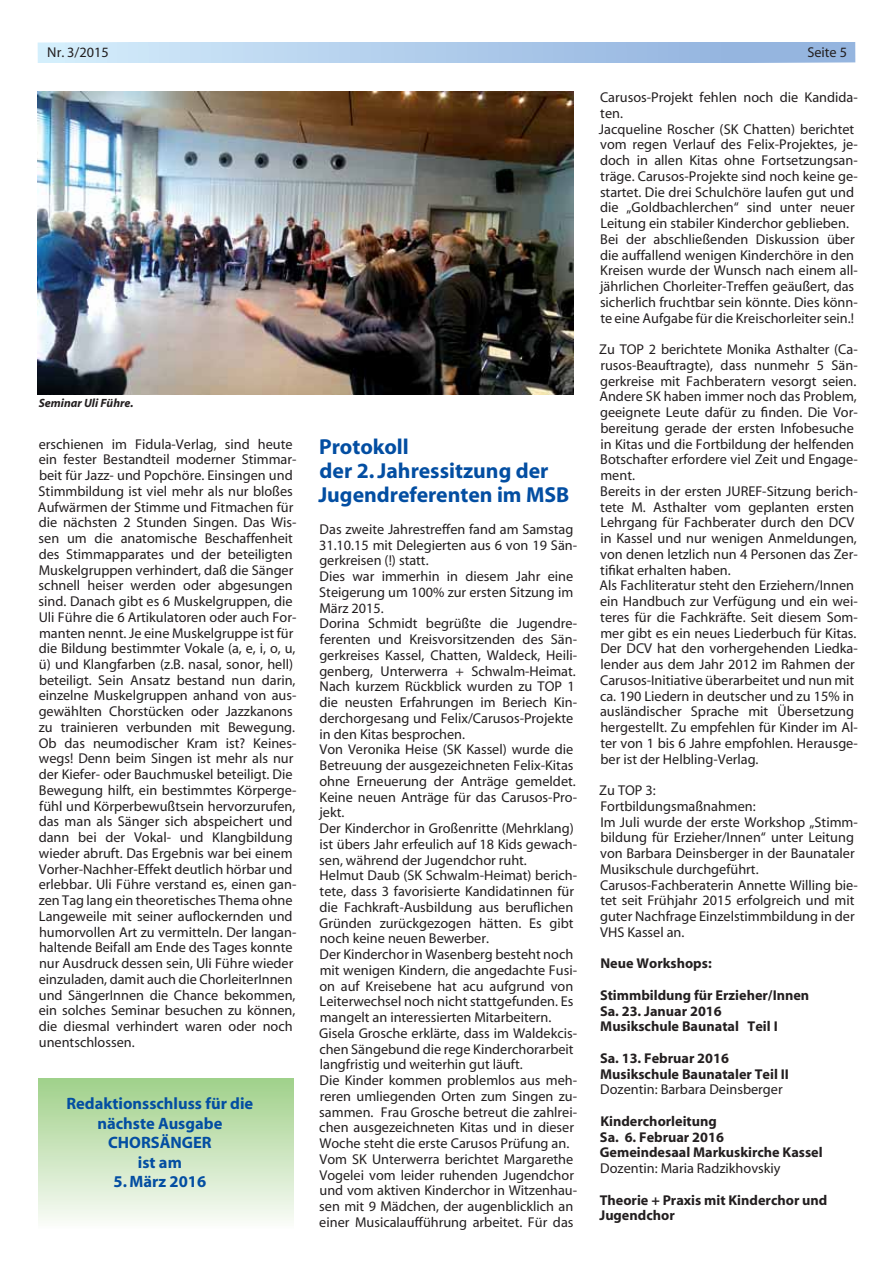
<style>
.page{position:relative;width:893px;height:1263px;background:#fff}
.page>*{position:absolute;margin:0;border:0;box-sizing:border-box;transform-origin:0 0}
.t1{font:700 21.75px/24px "Myriad";color:#034ea2}
.t2{font:700 16.5px/19.5px "Myriad";color:#034ea2;text-align:center}
.t3{font:14.25px/15.8px "Myriad";color:#231f20}
.t4{font:700 14.25px/15.8px "Myriad";color:#231f20}
.t5{font:italic 700 12px "Myriad";color:#231f20}
</style>
<div class="page">
<svg style="left:38px;top:43px;width:817px;height:19px"></svg>
<img style="left:38px;top:91px;width:536px;height:303px">
<div style="left:38px;top:1079px;width:255px;height:151px;background:linear-gradient(to bottom,#a0d089,#fcfdfa)"></div>
<p class="t3" style="left:47px;top:46px;width:63px">Nr. 3/2015</p>
<p class="t3" style="left:807px;top:46px;width:41px">Seite 5</p>
<p class="t5" style="left:39px;top:399px;width:96px">Seminar Uli Führe.</p>
<p class="t3" style="left:38px;top:437px;width:260px">erschienen im Fidula-Verlag, sind heute ein fester Bestandteil moderner Stimmar&shy;beit für Jazz- und Popchöre. Einsingen und Stimmbildung ist viel mehr als nur bloßes Aufwärmen der Stimme und Fitmachen für die nächsten 2 Stunden Singen. Das Wis&shy;sen um die anatomische Beschaffenheit des Stimmapparates und der beteiligten Muskelgruppen verhindert, daß die Sänger schnell heiser werden oder abgesungen sind. Danach gibt es 6 Muskelgruppen, die Uli Führe die 6 Artikulatoren oder auch For&shy;manten nennt. Je eine Muskelgruppe ist für die Bildung bestimmter Vokale (a, e, i, o, u, ü) und Klangfarben (z.B. nasal, sonor, hell) beteiligt. Sein Ansatz bestand nun darin, einzelne Muskelgruppen anhand von aus&shy;gewählten Chorstücken oder Jazzkanons zu trainieren verbunden mit Bewegung.<br>Ob das neumodischer Kram ist? Keines&shy;wegs! Denn beim Singen ist mehr als nur der Kiefer- oder Bauchmuskel beteiligt. Die Bewegung hilft, ein bestimmtes Körperge&shy;fühl und Körperbewußtsein hervorzurufen, das man als Sänger sich abspeichert und dann bei der Vokal- und Klangbildung wieder abruft. Das Ergebnis war bei einem Vorher-Nachher-Effekt deutlich hörbar und erlebbar. Uli Führe verstand es, einen gan&shy;zen Tag lang ein theoretisches Thema ohne Langeweile mit seiner auflockernden und humorvollen Art zu vermitteln. Der langan&shy;haltende Beifall am Ende des Tages konnte nur Ausdruck dessen sein, Uli Führe wieder einzuladen, damit auch die ChorleiterInnen und SängerInnen die Chance bekommen, ein solches Seminar besuchen zu können, die diesmal verhindert waren oder noch unentschlossen.</p>
<p class="t2" style="left:66px;top:1095px;width:188px">Redaktionsschluss für die nächste Ausgabe<br>CHORSÄNGER<br>ist am</p>
<p class="t2" style="left:114px;top:1173px;width:94px">5. März 2016</p>
<h1 class="t1" style="left:318px;top:437px;width:252px">Protokoll<br>der 2. Jahressitzung der<br>Jugendreferenten im MSB</h1>
<p class="t3" style="left:319px;top:522px;width:260px">Das zweite Jahrestreffen fand am Samstag 31.10.15 mit Delegierten aus 6 von 19 Sän&shy;gerkreisen (!) statt.<br>Dies war immerhin in diesem Jahr eine Steigerung um 100% zur ersten Sitzung im März 2015.<br>Dorina Schmidt begrüßte die Jugendre&shy;ferenten und Kreisvorsitzenden des Sän&shy;gerkreises Kassel, Chatten, Waldeck, Heili&shy;genberg, Unterwerra + Schwalm-Heimat.<br>Nach kurzem Rückblick wurden zu TOP 1 die neusten Erfahrungen im Beriech Kin&shy;derchorgesang und Felix/Carusos-Projekte in den Kitas besprochen.<br>Von Veronika Heise (SK Kassel) wurde die Betreuung der ausgezeichneten Felix-Kitas ohne Erneuerung der Anträge gemeldet.<br>Keine neuen Anträge für das Carusos-Pro&shy;jekt.<br>Der Kinderchor in Großenritte (Mehrklang) ist übers Jahr erfeulich auf 18 Kids gewach&shy;sen, während der Jugendchor ruht.<br>Helmut Daub (SK Schwalm-Heimat) berich&shy;tete, dass 3 favorisierte Kandidatinnen für die Fachkraft-Ausbildung aus beruflichen Gründen zurückgezogen hätten. Es gibt noch keine neuen Bewerber.<br>Der Kinderchor in Wasenberg besteht noch mit wenigen Kindern, die angedachte Fusi&shy;on auf Kreisebene hat acu aufgrund von Leiterwechsel noch nicht stattgefunden. Es mangelt an interessierten Mitarbeitern.<br>Gisela Grosche erklärte, dass im Waldekcis&shy;chen Sängebund die rege Kinderchorarbeit langfristig und weiterhin gut läuft.<br>Die Kinder kommen problemlos aus meh&shy;reren umliegenden Orten zum Singen zu&shy;sammen. Frau Grosche betreut die zahlrei&shy;chen ausgezeichneten Kitas und in dieser Woche steht die erste Carusos Prüfung an.<br>Vom SK Unterwerra berichtet Margarethe Vogelei vom leider ruhenden Jugendchor und vom aktiven Kinderchor in Witzenhau&shy;sen mit 9 Mädchen, der augenblicklich an einer Musicalaufführung arbeitet. Für das</p>
<p class="t3" style="left:599px;top:91px;width:260px">Carusos-Projekt fehlen noch die Kandida&shy;ten.<br>Jacqueline Roscher (SK Chatten) berichtet vom regen Verlauf des Felix-Projektes, je&shy;doch in allen Kitas ohne Fortsetzungsan&shy;träge. Carusos-Projekte sind noch keine ge&shy;startet. Die drei Schulchöre laufen gut und die „Goldbachlerchen“ sind unter neuer Leitung ein stabiler Kinderchor geblieben.<br>Bei der abschließenden Diskussion über die auffallend wenigen Kinderchöre in den Kreisen wurde der Wunsch nach einem all&shy;jährlichen Chorleiter-Treffen geäußert, das sicherlich fruchtbar sein könnte. Dies könn&shy;te eine Aufgabe für die Kreischorleiter sein.!</p>
<p class="t3" style="left:599px;top:343px;width:260px">Zu TOP 2 berichtete Monika Asthalter (Ca&shy;rusos-Beauftragte), dass nunmehr 5 Sän&shy;gerkreise mit Fachberatern vesorgt seien.<br>Andere SK haben immer noch das Problem, geeignete Leute dafür zu finden. Die Vor&shy;bereitung gerade der ersten Infobesuche in Kitas und die Fortbildung der helfenden Botschafter erfordere viel Zeit und Engage&shy;ment.<br>Bereits in der ersten JUREF-Sitzung berich&shy;tete M. Asthalter vom geplanten ersten Lehrgang für Fachberater durch den DCV in Kassel und nur wenigen Anmeldungen, von denen letzlich nun 4 Personen das Zer&shy;tifikat erhalten haben.<br>Als Fachliteratur steht den Erziehern/Innen ein Handbuch zur Verfügung und ein wei&shy;teres für die Fachkräfte. Seit diesem Som&shy;mer gibt es ein neues Liederbuch für Kitas.<br>Der DCV hat den vorhergehenden Liedka&shy;lender aus dem Jahr 2012 im Rahmen der Carusos-Initiative überarbeitet und nun mit ca. 190 Liedern in deutscher und zu 15% in ausländischer Sprache mit Übersetzung hergestellt. Zu empfehlen für Kinder im Al&shy;ter von 1 bis 6 Jahre empfohlen. Herausge&shy;ber ist der Helbling-Verlag.</p>
<p class="t3" style="left:599px;top:783px;width:260px">Zu TOP 3:<br>Fortbildungsmaßnahmen:<br>Im Juli wurde der erste Workshop „Stimm&shy;bildung für Erzieher/Innen“ unter Leitung von Barbara Deinsberger in der Baunataler Musikschule durchgeführt.<br>Carusos-Fachberaterin Annette Willing bie&shy;tet seit Frühjahr 2015 erfolgreich und mit guter Nachfrage Einzelstimmbildung in der VHS Kassel an.</p>
<p class="t4" style="left:600px;top:957px;width:113px">Neue Workshops:</p>
<p class="t4" style="left:600px;top:988px;width:211px">Stimmbildung für Erzieher/Innen<br>Sa. 23. Januar 2016<br>Musikschule Baunatal Teil I</p>
<p class="t4" style="left:600px;top:1051px;width:190px">Sa. 13. Februar 2016<br>Musikschule Baunataler Teil II</p>
<p class="t3" style="left:600px;top:1083px;width:184px">Dozentin: Barbara Deinsberger</p>
<p class="t4" style="left:600px;top:1114px;width:224px">Kinderchorleitung<br>Sa. 6. Februar 2016<br>Gemeindesaal Markuskirche Kassel</p>
<p class="t3" style="left:600px;top:1161px;width:182px">Dozentin: Maria Radzikhovskiy</p>
<p class="t4" style="left:599px;top:1193px;width:229px">Theorie + Praxis mit Kinderchor und<br>Jugendchor</p>
</div>
